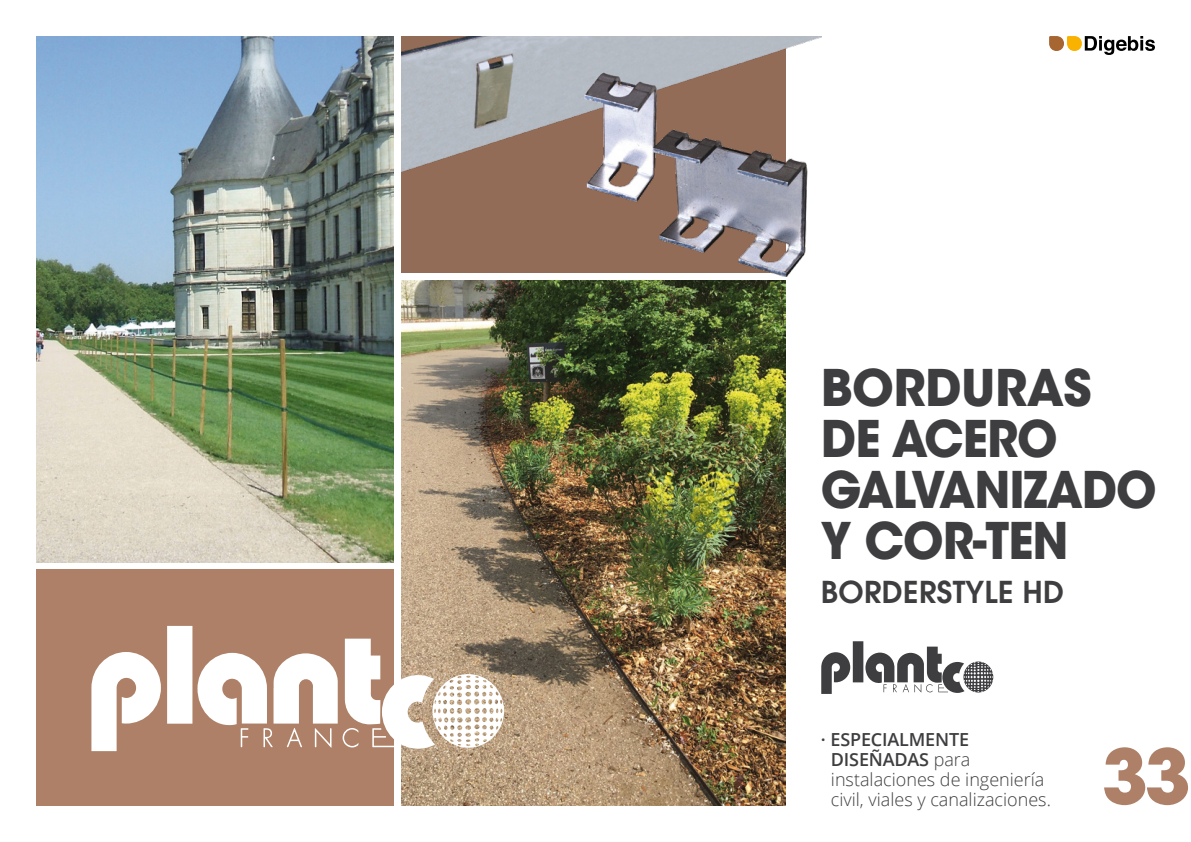
<style>
.page{position:relative;width:1191px;height:842px;background:#fff}
.page>*{position:absolute;margin:0;border:0;box-sizing:border-box;transform-origin:0 0}
.t1{font:700 75.3px "ITC Avant Garde Std";color:#ae8067}
.t2{font:700 50.2px/51.1px "ITC Avant Garde Std";letter-spacing:-.02em;color:#3e3d40}
.t3{font:600 30px "ITC Avant Garde Std";letter-spacing:.01em;color:#3e3d40}
.t4{font:300 18px/20px "Open Sans";color:#3e3d40}
.s1{font-weight:600}
</style>
<div class="page">
<img style="left:401px;top:281px;width:384px;height:525px">
<img style="left:36px;top:36px;width:357px;height:527px">
<svg style="left:821px;top:641px;width:172px;height:53px"></svg>
<svg style="left:1049px;top:36px;width:106px;height:19px"></svg>
<div style="left:36px;top:570px;width:357px;height:236px;background:#ae8067"></div>
<svg style="left:91px;top:626px;width:413px;height:125px"></svg>
<img style="left:401px;top:36px;width:420px;height:240px">
<h2 class="t2" style="left:821px;top:361px;width:337px">BORDURAS<br>DE ACERO<br>GALVANIZADO<br>Y COR-TEN</h2>
<h3 class="t3" style="left:821px;top:572px;width:245px">BORDERSTYLE HD</h3>
<p class="t4" style="left:831px;top:729px;width:221px;text-indent:-10px"><span class="s1">· ESPECIALMENTE<br>DISEÑADAS</span> para instalaciones de ingeniería civil, viales y canalizaciones.</p>
<h1 class="t1" style="left:1101px;top:727px;width:91px">33</h1>
</div>
